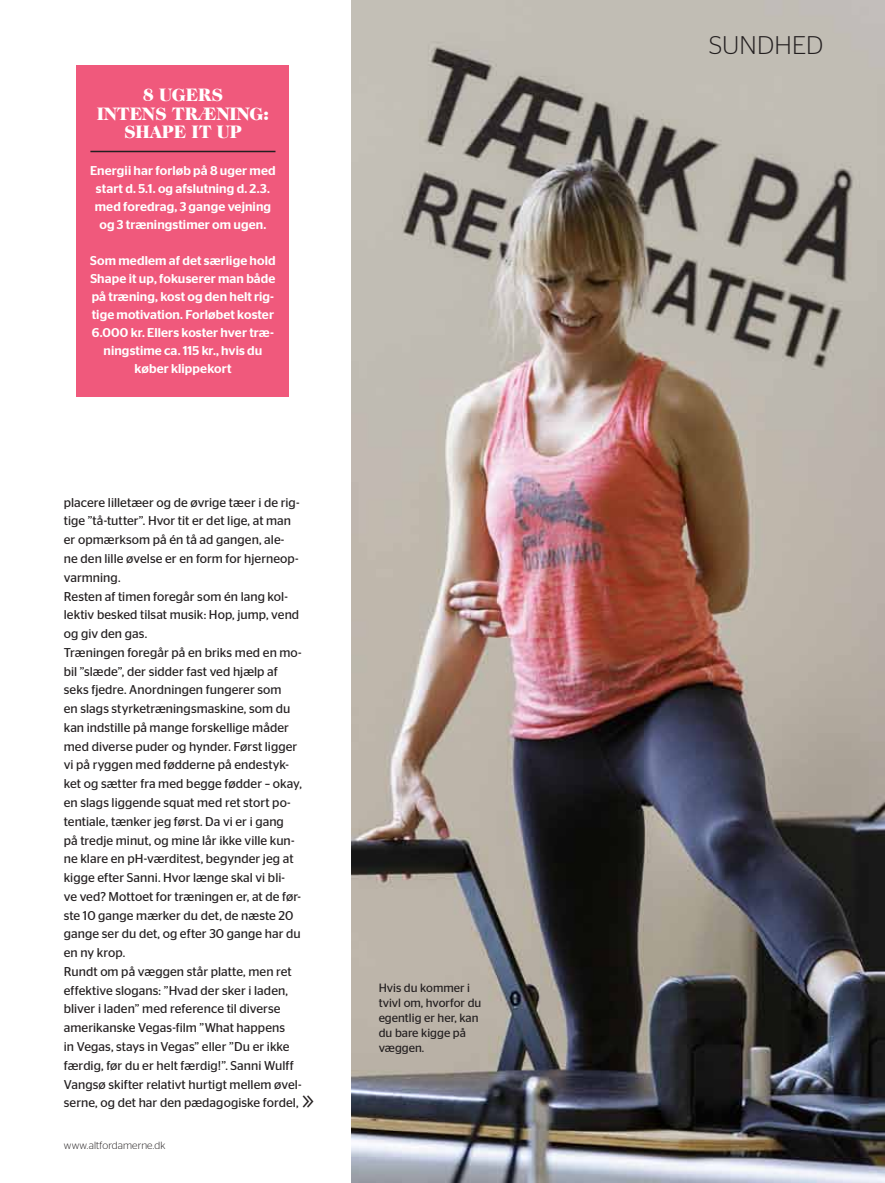
<style>
.page{position:relative;width:885px;height:1183px;background:#fff}
.page>*{position:absolute;margin:0;border:0;box-sizing:border-box;transform-origin:0 0}
.t1{font:300 36px "Futura Std";color:#231f20}
.t2{font:300 25.5px "Stag Sans";color:#231f20}
.t3{font:900 18px/18.8px "Caslon Two Twenty Four";letter-spacing:-.01em;color:#fff;text-align:center}
.t4{font:12.75px/18.8px "Stag Sans";letter-spacing:.005em;color:#231f20}
.t5{font:500 12.75px/18px "Stag Sans";letter-spacing:.01em;color:#fff;text-align:center}
.t6{font:12px/15px "Stag Sans";color:#231f20}
.t7{font:300 10.5px "Stag Sans";letter-spacing:.01em;color:#231f20}
</style>
<div class="page">
<img style="left:351px;top:0;width:533px;height:1182px">
<div style="left:77px;top:65px;width:212px;height:331px;background:#f0597c"></div>
<hr style="left:90px;top:151px;width:185px;height:1px;background:#231f20">
<h3 class="t3" style="left:97px;top:85px;width:173px">8 UGERS<br>INTENS TRÆNING:<br>SHAPE IT UP</h3>
<p class="t5" style="left:90px;top:162px;width:187px">Energii har forløb på 8 uger med start d. 5.1. og afslutning d. 2.3. med foredrag, 3 gange vejning og 3 træningstimer om ugen.</p>
<p class="t5" style="left:90px;top:252px;width:187px">Som medlem af det særlige hold<br>Shape it up, fokuserer man både på træning, kost og den helt rig&shy;tige motivation. Forløbet koster<br>6.000 kr. Ellers koster hver træ&shy;ningstime ca. 115 kr., hvis du køber klippekort</p>
<p class="t4" style="left:64px;top:492px;width:239px">placere lilletæer og de øvrige tæer i de rig&shy;tige ”tå-tutter”. Hvor tit er det lige, at man er opmærksom på én tå ad gangen, ale-<br>ne den lille øvelse er en form for hjerneop&shy;varmning.<br>Resten af timen foregår som én lang kol&shy;lektiv besked tilsat musik: Hop, jump, vend og giv den gas.<br>Træningen foregår på en briks med en mo&shy;bil ”slæde”, der sidder fast ved hjælp af seks fjedre. Anordningen fungerer som<br>en slags styrketræningsmaskine, som du kan indstille på mange forskellige måder med diverse puder og hynder. Først ligger vi på ryggen med fødderne på endestyk&shy;ket og sætter fra med begge fødder – okay, en slags liggende squat med ret stort po&shy;tentiale, tænker jeg først. Da vi er i gang<br>på tredje minut, og mine lår ikke ville kun&shy;ne klare en pH -værditest, begynder jeg at kigge efter Sanni. Hvor længe skal vi bli-<br>ve ved? Mottoet for træningen er, at de før&shy;ste 10 gange mærker du det, de næste 20 gange ser du det, og efter 30 gange har du en ny krop.<br>Rundt om på væggen står platte, men ret effektive slogans: ”Hvad der sker i laden, bliver i laden” med reference til diverse amerikanske Vegas-film ”What happens<br>in Vegas, stays in Vegas” eller ”Du er ikke færdig, før du er helt færdig!”. Sanni Wulff Vangsø skifter relativt hurtigt mellem øvel&shy;serne, og det har den pædagogiske fordel,</p>
<h1 class="t1" style="left:300px;top:1077px;width:16px">»</h1>
<p class="t7" style="left:64px;top:1138px;width:103px">www.altfordamerne.dk</p>
<p class="t6" style="left:378px;top:979px;width:104px">Hvis du kommer i tvivl om, hvorfor du egentlig er her, kan du bare kigge på væggen.</p>
<h2 class="t2" style="left:709px;top:32px;width:98px">sundhed</h2>
</div>
